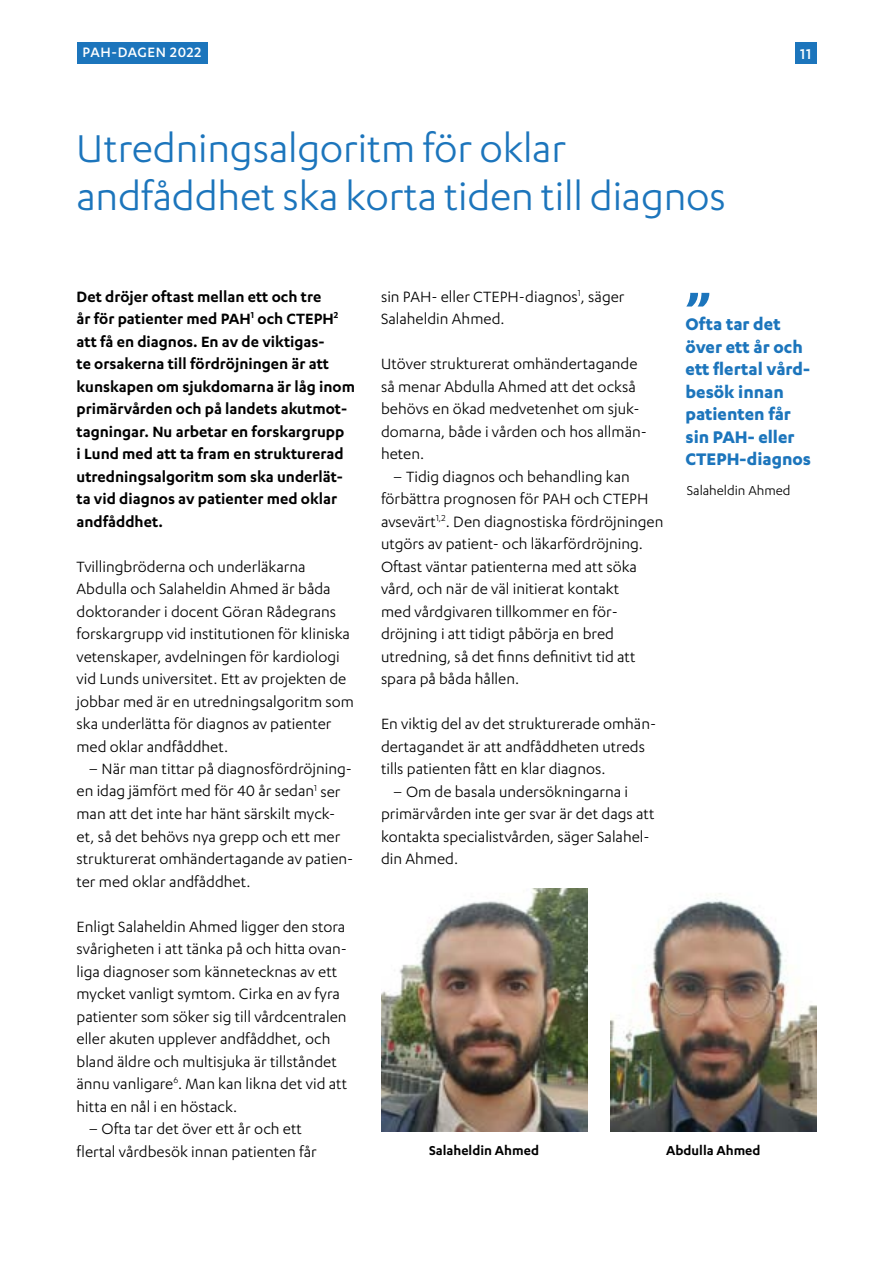
<style>
.page{position:relative;width:893px;height:1263px;background:#fff}
.page>*{position:absolute;margin:0;border:0;box-sizing:border-box;transform-origin:0 0}
.t1{font:700 57px "Karbon";color:#1c75bc}
.t2{font:45px/48px "Karbon";letter-spacing:-.005em;color:#1c75bc}
.t3{font:700 19.5px/22.5px "Karbon";color:#1c75bc}
.t4{font:17.25px/22.5px "Karbon";color:#000}
.t5{font:600 17.25px/22.5px "Karbon";color:#000}
.t6{font:500 16.5px "Karbon";color:#fff}
.t7{font:500 15.75px "Karbon";letter-spacing:.04em;color:#fff}
.t8{font:600 15px "Karbon";color:#000}
.t9{font:15px "Karbon";color:#000}
</style>
<div class="page">
<div style="left:77px;top:43px;width:130px;height:21px;background:#1c75bc"></div>
<div style="left:795px;top:43px;width:21px;height:21px;background:#1c75bc"></div>
<img style="left:381px;top:889px;width:206px;height:242px">
<img style="left:610px;top:893px;width:206px;height:238px">
<p class="t7" style="left:83px;top:44px;width:120px">PAH-DAGEN 2022</p>
<p class="t6" style="left:800px;top:44px;width:13px">11</p>
<h2 class="t2" style="left:77px;top:124px;width:651px">Utredningsalgoritm för oklar andfåddhet ska korta tiden till diagnos</h2>
<p class="t5" style="left:77px;top:284px;width:280px">Det dröjer oftast mellan ett och tre<br>år för patienter med PAH<sup>1</sup> och CTEPH<sup>2 </sup>att få en diagnos. En av de viktigas-<br>te orsakerna till fördröjningen är att kunskapen om sjukdomarna är låg inom primärvården och på landets akutmot&shy;tagningar. Nu arbetar en forskargrupp<br>i Lund med att ta fram en strukturerad utredningsalgoritm som ska underlät&shy;ta vid diagnos av patienter med oklar andfåddhet.</p>
<p class="t4" style="left:77px;top:554px;width:279px">Tvillingbröderna och underläkarna Abdulla och Salaheldin Ahmed är båda doktorander i docent Göran Rådegrans forskargrupp vid institutionen för kliniska vetenskaper, avdelningen för kardiologi vid Lunds universitet. Ett av projekten de jobbar med är en utredningsalgoritm som ska underlätta för diagnos av patienter med oklar andfåddhet.</p>
<p class="t4" style="left:77px;top:757px;width:278px;text-indent:12px">– När man tittar på diagnosfördröjning&shy;en idag jämfört med för 40 år sedan<sup>1</sup> ser man att det inte har hänt särskilt myck&shy;et, så det behövs nya grepp och ett mer strukturerat omhändertagande av patien&shy;ter med oklar andfåddhet.</p>
<p class="t4" style="left:77px;top:915px;width:272px">Enligt Salaheldin Ahmed ligger den stora svårigheten i att tänka på och hitta ovan&shy;liga diagnoser som kännetecknas av ett mycket vanligt symtom. Cirka en av fyra patienter som söker sig till vårdcentralen eller akuten upplever andfåddhet, och bland äldre och multisjuka är tillståndet ännu vanligare<sup>6</sup>. Man kan likna det vid att hitta en nål i en höstack.</p>
<p class="t4" style="left:77px;top:1117px;width:242px;text-align:center">– Ofta tar det över ett år och ett flertal vårdbesök innan patienten får</p>
<p class="t4" style="left:381px;top:285px;width:245px">sin PAH- eller CTEPH-diagnos<sup>1</sup>, säger<br>Salaheldin Ahmed.</p>
<p class="t4" style="left:381px;top:352px;width:267px">Utöver strukturerat omhändertagande så menar Abdulla Ahmed att det också behövs en ökad medvetenhet om sjuk&shy;domarna, både i vården och hos allmän&shy;heten.</p>
<p class="t4" style="left:381px;top:465px;width:284px;text-indent:12px">– Tidig diagnos och behandling kan förbättra prognosen för PAH och CTEPH avsevärt<sup>1,2</sup>. Den diagnostiska fördröjningen utgörs av patient- och läkarfördröjning.<br>Oftast väntar patienterna med att söka vård, och när de väl initierat kontakt<br>med vårdgivaren tillkommer en för&shy;dröjning i att tidigt påbörja en bred utredning, så det finns definitivt tid att spara på båda hållen.</p>
<p class="t4" style="left:381px;top:712px;width:277px">En viktig del av det strukturerade omhän&shy;dertagandet är att andfåddheten utreds tills patienten fått en klar diagnos.</p>
<p class="t4" style="left:381px;top:779px;width:275px;text-indent:12px">– Om de basala undersökningarna i primärvården inte ger svar är det dags att kontakta specialistvården, säger Salahel&shy;din Ahmed.</p>
<h1 class="t1" style="left:685px;top:280px;width:27px">”</h1>
<p class="t3" style="left:685px;top:312px;width:127px">Ofta tar det över ett år och ett flertal vård&shy;besök innan patienten får sin PAH- eller<br>CTEPH-diagnos</p>
<p class="t9" style="left:687px;top:482px;width:105px">Salaheldin Ahmed</p>
<p class="t8" style="left:429px;top:1142px;width:111px">Salaheldin Ahmed</p>
<p class="t8" style="left:666px;top:1142px;width:96px">Abdulla Ahmed</p>
</div>
